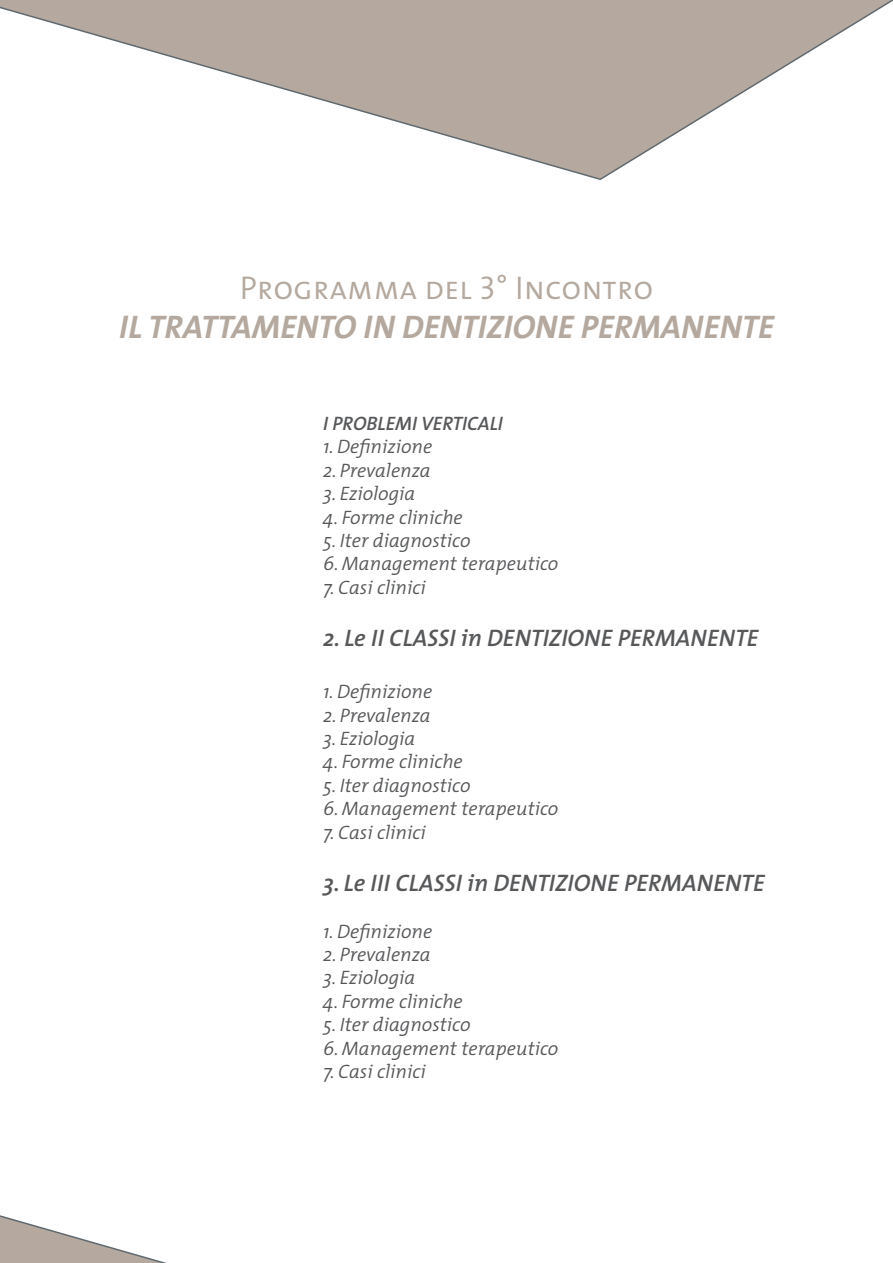
<style>
.page{position:relative;width:893px;height:1263px;background:#fff}
.page>*{position:absolute;margin:0;border:0;box-sizing:border-box;transform-origin:0 0}
.t1{font:italic 700 33px "The Mix";color:#b5a99f}
.t2{font:33px "The Mix Semi Light Caps";color:#b5a99f}
.t3{font:italic 600 24px "The Mix";color:#57585a}
.t4{font:italic 300 19.5px "The Mix";color:#57585a}
.t5{font:italic 600 19.5px "The Mix";color:#57585a}
</style>
<div class="page">
<svg style="left:0;top:1215px;width:167px;height:48px"></svg>
<svg style="left:0;top:0;width:893px;height:180px"></svg>
<p class="t2" style="left:240px;top:266px;width:415px">Programma del 3° Incontro</p>
<p class="t1" style="left:119px;top:300px;width:656px">IL TRATTAMENTO IN DENTIZIONE PERMANENTE</p>
<p class="t5" style="left:323px;top:411px;width:181px">I PROBLEMI VERTICALI</p>
<p class="t4" style="left:323px;top:434px;width:111px">1. Definizione</p>
<p class="t4" style="left:323px;top:458px;width:109px">2. Prevalenza</p>
<p class="t4" style="left:323px;top:481px;width:94px">3. Eziologia</p>
<p class="t4" style="left:323px;top:504px;width:141px">4. Forme cliniche</p>
<p class="t4" style="left:323px;top:528px;width:149px">5. Iter diagnostico</p>
<p class="t4" style="left:323px;top:551px;width:237px">6. Management terapeutico</p>
<p class="t4" style="left:323px;top:575px;width:104px">7. Casi clinici</p>
<p class="t3" style="left:323px;top:622px;width:437px">2. Le II CLASSI in DENTIZIONE PERMANENTE</p>
<p class="t4" style="left:323px;top:679px;width:111px">1. Definizione</p>
<p class="t4" style="left:323px;top:702px;width:109px">2. Prevalenza</p>
<p class="t4" style="left:323px;top:726px;width:94px">3. Eziologia</p>
<p class="t4" style="left:323px;top:749px;width:141px">4. Forme cliniche</p>
<p class="t4" style="left:323px;top:773px;width:149px">5. Iter diagnostico</p>
<p class="t4" style="left:323px;top:796px;width:237px">6. Management terapeutico</p>
<p class="t4" style="left:323px;top:819px;width:104px">7. Casi clinici</p>
<p class="t3" style="left:323px;top:867px;width:443px">3. Le III CLASSI in DENTIZIONE PERMANENTE</p>
<p class="t4" style="left:323px;top:918px;width:111px">1. Definizione</p>
<p class="t4" style="left:323px;top:942px;width:109px">2. Prevalenza</p>
<p class="t4" style="left:323px;top:965px;width:94px">3. Eziologia</p>
<p class="t4" style="left:323px;top:989px;width:141px">4. Forme cliniche</p>
<p class="t4" style="left:323px;top:1012px;width:149px">5. Iter diagnostico</p>
<p class="t4" style="left:323px;top:1035px;width:237px">6. Management terapeutico</p>
<p class="t4" style="left:323px;top:1059px;width:104px">7. Casi clinici</p>
</div>
